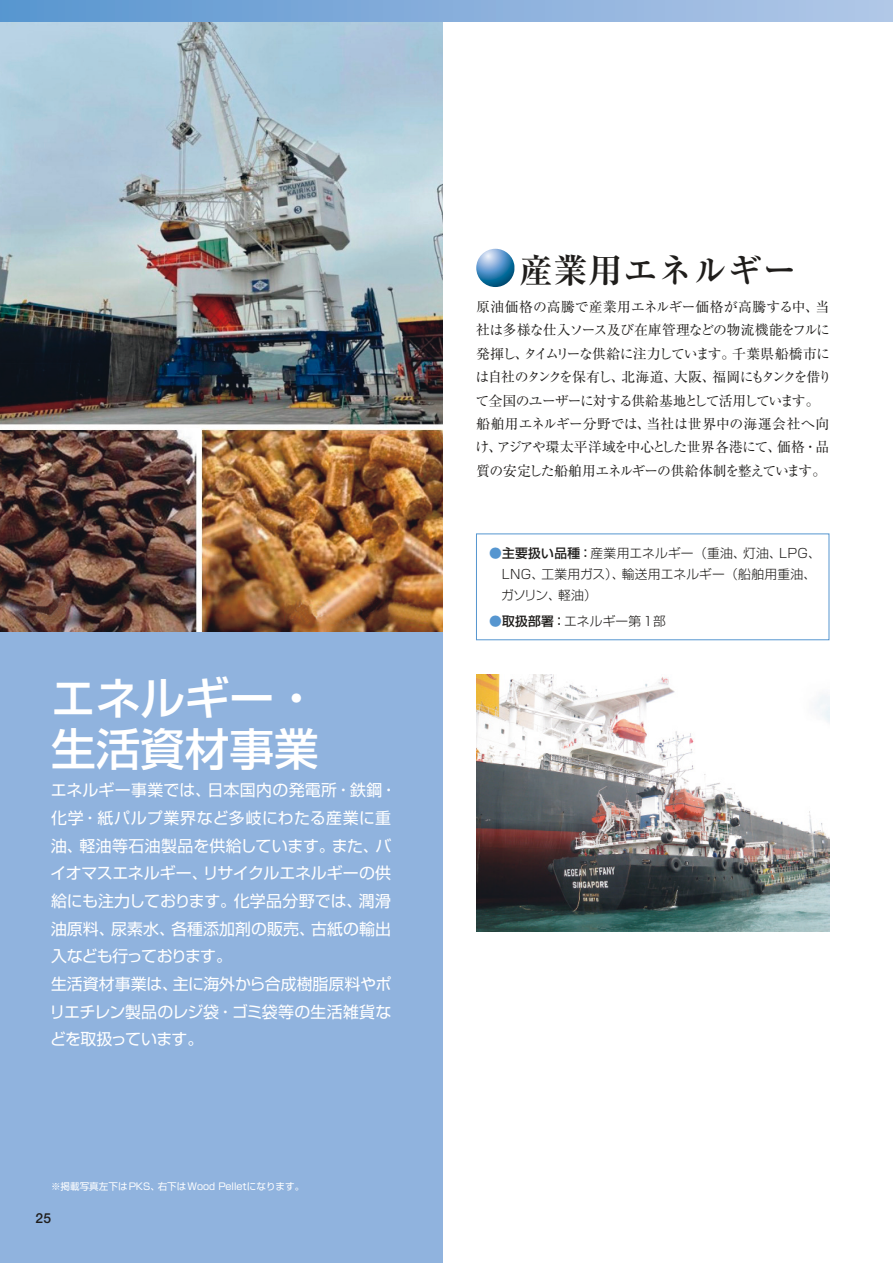
<style>
.page{position:relative;width:893px;height:1263px;background:#fff}
.page>*{position:absolute;margin:0;border:0;box-sizing:border-box;transform-origin:0 0}
.t1{font:500 44.7px/51px "Shin Go Pro";color:#fff}
.t2{font:700 34.05px "Ryumin Pro";letter-spacing:.025em;color:#1f1d1b}
.t3{font:15.9px/27.6px "Shin Go Pro";color:#fff}
.t4{font:13.8px/23.4px "Ryumin Pro";letter-spacing:-.04em;color:#1f1d1b}
.t5{font:500 13.8px "Helvetica Neue LT Std";color:#1f1d1b}
.t6{font:300 12.75px/21.3px "Shin Go Pro";letter-spacing:.025em;color:#1f1d1b}
.t7{font:9.6px "Shin Go Pro";color:#fff}
.s1{font-weight:500;color:#5696d0}
.s2{font-weight:500}
</style>
<div class="page">
<div style="left:0;top:631px;width:442px;height:632px;background:#90b3de"></div>
<img style="left:0;top:21px;width:442px;height:610px">
<div style="left:0;top:0;width:893px;height:21px;background:linear-gradient(to right,#5995d0,#b3c7e8)"></div>
<svg style="left:476px;top:249px;width:38px;height:38px"></svg>
<img style="left:476px;top:674px;width:353px;height:257px">
<div style="left:476px;top:534px;width:353px;height:106px;border:1px solid #5696d0"></div>
<h1 class="t1" style="left:51px;top:668px;width:269px">エネルギー・生活資材事業</h1>
<p class="t3" style="left:50px;top:775px;width:349px">エネルギー事業では、日本国内の発電所・鉄鋼・化学・紙パルプ業界など多岐にわたる産業に重油、軽油等石油製品を供給しています。また、バイオマスエネルギー、リサイクルエネルギーの供給にも注力しております。化学品分野では、潤滑油原料、尿素水、各種添加剤の販売、古紙の輸出入なども行っております。<br>生活資材事業は、主に海外から合成樹脂原料やポリエチレン製品のレジ袋・ゴミ袋等の生活雑貨などを取扱っています。</p>
<p class="t7" style="left:51px;top:1178px;width:255px">※掲載写真左下はPKS、右下はWood Pelletになります。</p>
<p class="t5" style="left:36px;top:1210px;width:17px">25</p>
<h2 class="t2" style="left:519px;top:243px;width:280px">産業用エネルギー</h2>
<p class="t4" style="left:475px;top:294px;width:358px">原油価格の高騰で産業用エネルギー価格が高騰する中、当社は多様な仕入ソース及び在庫管理などの物流機能をフルに発揮し、タイムリーな供給に注力しています。千葉県船橋市には自社のタンクを保有し、北海道、大阪、福岡にもタンクを借りて全国のユーザーに対する供給基地として活用しています。船舶用エネルギー分野では、当社は世界中の海運会社へ向け、アジアや環太平洋域を中心とした世界各港にて、価格・品質の安定した船舶用エネルギーの供給体制を整えています。</p>
<p class="t6" style="left:501px;top:541px;width:321px;text-indent:-12px"><span class="s1">●</span><span class="s2">主要扱い品種：</span>産業用エネルギー（重油、灯油、LPG、<br>LNG、工業用ガス）、輸送用エネルギー（船舶用重油、ガソリン、軽油）</p>
<p class="t6" style="left:489px;top:609px;width:178px"><span class="s1">●</span><span class="s2">取扱部署：</span>エネルギー第1部</p>
</div>
